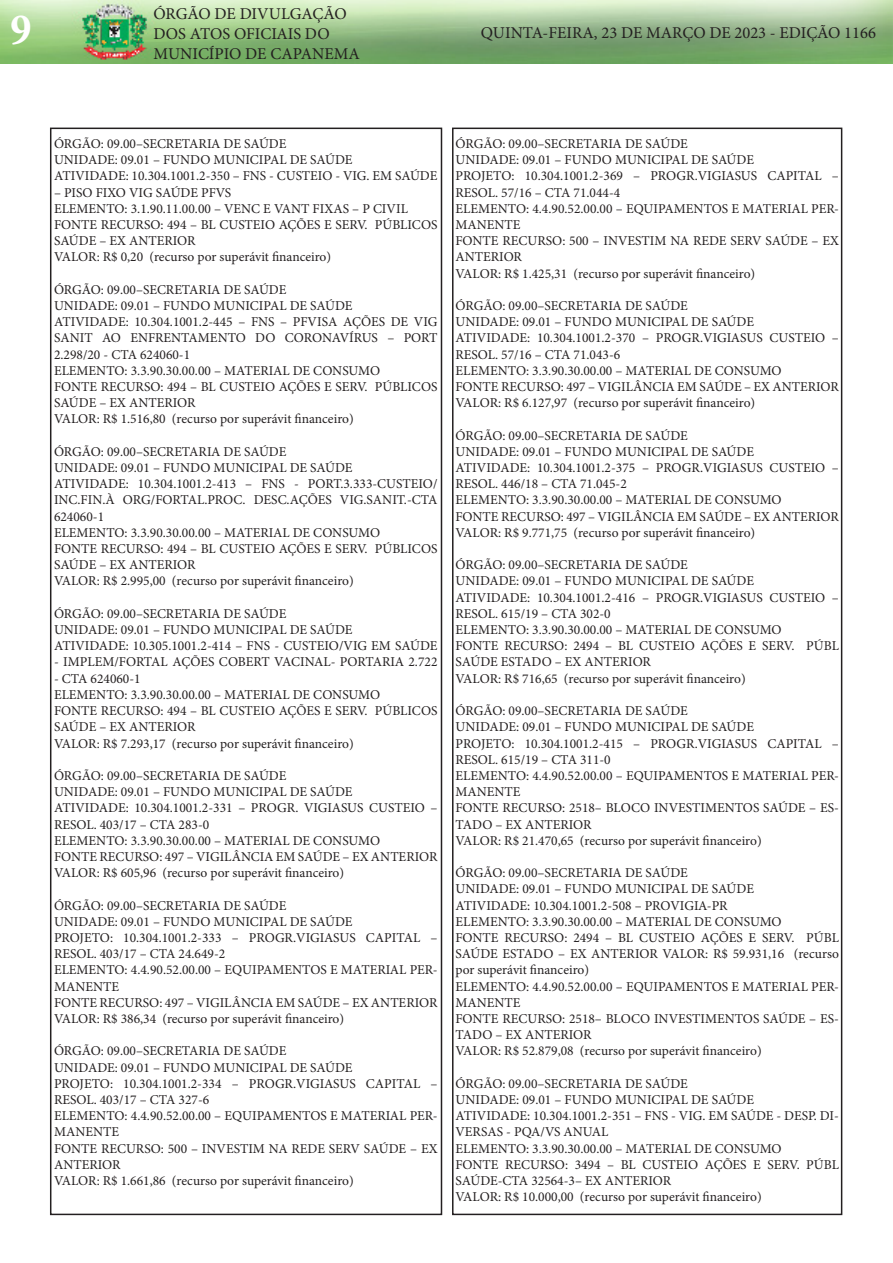
<style>
.page{position:relative;width:893px;height:1263px;background:#fff}
.page>*{position:absolute;margin:0;border:0;box-sizing:border-box;transform-origin:0 0}
.t1{font:700 condensed 45px "Minion Pro";color:#fff}
.t2{font:16.5px/19.8px "Minion Pro";color:#231f20}
.t3{font:13.5px/16.2px "Minion Pro";color:#231f20}
</style>
<div class="page">
<div style="left:50px;top:128px;width:392px;height:1087px;border:2px solid #231f20"></div>
<img style="left:0;top:0;width:893px;height:64px">
<div style="left:452px;top:128px;width:390px;height:1087px;border:2px solid #231f20"></div>
<h1 class="t1" style="left:11px;top:-1px;width:22px">9</h1>
<p class="t2" style="left:153px;top:4px;width:208px">ÓRGÃO DE DIVULGAÇÃO<br>DOS ATOS OFICIAIS DO<br>MUNICÍPIO DE CAPANEMA</p>
<p class="t2" style="left:481px;top:23px;width:397px">QUINTA-FEIRA, 23 DE MARÇO DE 2023 - EDIÇÃO 1166</p>
<p class="t3" style="left:54px;top:136px;width:234px">ÓRGÃO: 09.00–SECRETARIA DE SAÚDE</p>
<p class="t3" style="left:54px;top:152px;width:300px">UNIDADE: 09.01 – FUNDO MUNICIPAL DE SAÚDE</p>
<p class="t3" style="left:54px;top:168px;width:385px">ATIVIDADE: 10.304.1001.2-350 – FNS - CUSTEIO - VIG. EM SAÚDE</p>
<p class="t3" style="left:54px;top:184px;width:179px">– PISO FIXO VIG SAÚDE PFVS</p>
<p class="t3" style="left:54px;top:200px;width:355px">ELEMENTO: 3.1.90.11.00.00 – VENC E VANT FIXAS – P CIVIL</p>
<p class="t3" style="left:54px;top:217px;width:385px">FONTE RECURSO: 494 – BL CUSTEIO AÇÕES E SERV. PÚBLICOS<br>SAÚDE – EX ANTERIOR</p>
<p class="t3" style="left:54px;top:249px;width:279px">VALOR: R$ 0,20 (recurso por superávit financeiro)</p>
<p class="t3" style="left:54px;top:281px;width:234px">ÓRGÃO: 09.00–SECRETARIA DE SAÚDE</p>
<p class="t3" style="left:54px;top:298px;width:300px">UNIDADE: 09.01 – FUNDO MUNICIPAL DE SAÚDE</p>
<p class="t3" style="left:54px;top:314px;width:385px;text-align:justify">ATIVIDADE: 10.304.1001.2-445 – FNS – PFVISA AÇÕES DE VIG SANIT AO ENFRENTAMENTO DO CORONAVÍRUS – PORT 2.298/20 - CTA 624060-1</p>
<p class="t3" style="left:54px;top:362px;width:328px">ELEMENTO: 3.3.90.30.00.00 – MATERIAL DE CONSUMO</p>
<p class="t3" style="left:54px;top:379px;width:385px">FONTE RECURSO: 494 – BL CUSTEIO AÇÕES E SERV. PÚBLICOS<br>SAÚDE – EX ANTERIOR</p>
<p class="t3" style="left:54px;top:411px;width:301px">VALOR: R$ 1.516,80 (recurso por superávit financeiro)</p>
<p class="t3" style="left:54px;top:443px;width:234px">ÓRGÃO: 09.00–SECRETARIA DE SAÚDE</p>
<p class="t3" style="left:54px;top:460px;width:300px">UNIDADE: 09.01 – FUNDO MUNICIPAL DE SAÚDE</p>
<p class="t3" style="left:54px;top:476px;width:385px;text-align:justify">ATIVIDADE: 10.304.1001.2-413 – FNS - PORT.3.333-CUSTEIO/ INC.FIN.À ORG/FORTAL.PROC. DESC.AÇÕES VIG.SANIT.-CTA 624060-1</p>
<p class="t3" style="left:54px;top:524px;width:328px">ELEMENTO: 3.3.90.30.00.00 – MATERIAL DE CONSUMO</p>
<p class="t3" style="left:54px;top:541px;width:385px">FONTE RECURSO: 494 – BL CUSTEIO AÇÕES E SERV. PÚBLICOS<br>SAÚDE – EX ANTERIOR</p>
<p class="t3" style="left:54px;top:573px;width:301px">VALOR: R$ 2.995,00 (recurso por superávit financeiro)</p>
<p class="t3" style="left:54px;top:605px;width:234px">ÓRGÃO: 09.00–SECRETARIA DE SAÚDE</p>
<p class="t3" style="left:54px;top:622px;width:300px">UNIDADE: 09.01 – FUNDO MUNICIPAL DE SAÚDE</p>
<p class="t3" style="left:54px;top:638px;width:385px">ATIVIDADE: 10.305.1001.2-414 – FNS - CUSTEIO/VIG EM SAÚDE</p>
<p class="t3" style="left:54px;top:654px;width:385px">- IMPLEM/FORTAL AÇÕES COBERT VACINAL- PORTARIA 2.722</p>
<p class="t3" style="left:54px;top:670px;width:88px">- CTA 624060-1</p>
<p class="t3" style="left:54px;top:686px;width:328px">ELEMENTO: 3.3.90.30.00.00 – MATERIAL DE CONSUMO</p>
<p class="t3" style="left:54px;top:703px;width:385px">FONTE RECURSO: 494 – BL CUSTEIO AÇÕES E SERV. PÚBLICOS<br>SAÚDE – EX ANTERIOR</p>
<p class="t3" style="left:54px;top:735px;width:301px">VALOR: R$ 7.293,17 (recurso por superávit financeiro)</p>
<p class="t3" style="left:54px;top:767px;width:234px">ÓRGÃO: 09.00–SECRETARIA DE SAÚDE</p>
<p class="t3" style="left:54px;top:784px;width:300px">UNIDADE: 09.01 – FUNDO MUNICIPAL DE SAÚDE</p>
<p class="t3" style="left:54px;top:800px;width:385px">ATIVIDADE: 10.304.1001.2-331 – PROGR. VIGIASUS CUSTEIO –<br>RESOL. 403/17 – CTA 283-0</p>
<p class="t3" style="left:54px;top:832px;width:328px">ELEMENTO: 3.3.90.30.00.00 – MATERIAL DE CONSUMO</p>
<p class="t3" style="left:54px;top:848px;width:385px">FONTE RECURSO: 497 – VIGILÂNCIA EM SAÚDE – EX ANTERIOR</p>
<p class="t3" style="left:54px;top:865px;width:292px">VALOR: R$ 605,96 (recurso por superávit financeiro)</p>
<p class="t3" style="left:54px;top:897px;width:234px">ÓRGÃO: 09.00–SECRETARIA DE SAÚDE</p>
<p class="t3" style="left:54px;top:913px;width:300px">UNIDADE: 09.01 – FUNDO MUNICIPAL DE SAÚDE</p>
<p class="t3" style="left:54px;top:929px;width:385px">PROJETO: 10.304.1001.2-333 – PROGR.VIGIASUS CAPITAL –<br>RESOL. 403/17 – CTA 24.649-2</p>
<p class="t3" style="left:54px;top:962px;width:385px">ELEMENTO: 4.4.90.52.00.00 – EQUIPAMENTOS E MATERIAL PER-<br>MANENTE</p>
<p class="t3" style="left:54px;top:994px;width:385px">FONTE RECURSO: 497 – VIGILÂNCIA EM SAÚDE – EX ANTERIOR</p>
<p class="t3" style="left:54px;top:1010px;width:292px">VALOR: R$ 386,34 (recurso por superávit financeiro)</p>
<p class="t3" style="left:54px;top:1043px;width:234px">ÓRGÃO: 09.00–SECRETARIA DE SAÚDE</p>
<p class="t3" style="left:54px;top:1059px;width:300px">UNIDADE: 09.01 – FUNDO MUNICIPAL DE SAÚDE</p>
<p class="t3" style="left:54px;top:1075px;width:385px">PROJETO: 10.304.1001.2-334 – PROGR.VIGIASUS CAPITAL –<br>RESOL. 403/17 – CTA 327-6</p>
<p class="t3" style="left:54px;top:1108px;width:385px">ELEMENTO: 4.4.90.52.00.00 – EQUIPAMENTOS E MATERIAL PER-<br>MANENTE</p>
<p class="t3" style="left:54px;top:1140px;width:385px">FONTE RECURSO: 500 – INVESTIM NA REDE SERV SAÚDE – EX<br>ANTERIOR</p>
<p class="t3" style="left:54px;top:1172px;width:301px">VALOR: R$ 1.661,86 (recurso por superávit financeiro)</p>
<p class="t3" style="left:455px;top:136px;width:234px">ÓRGÃO: 09.00–SECRETARIA DE SAÚDE</p>
<p class="t3" style="left:455px;top:152px;width:300px">UNIDADE: 09.01 – FUNDO MUNICIPAL DE SAÚDE</p>
<p class="t3" style="left:455px;top:168px;width:385px">PROJETO: 10.304.1001.2-369 – PROGR.VIGIASUS CAPITAL –<br>RESOL. 57/16 – CTA 71.044-4</p>
<p class="t3" style="left:455px;top:200px;width:385px">ELEMENTO: 4.4.90.52.00.00 – EQUIPAMENTOS E MATERIAL PER-<br>MANENTE</p>
<p class="t3" style="left:455px;top:233px;width:385px">FONTE RECURSO: 500 – INVESTIM NA REDE SERV SAÚDE – EX<br>ANTERIOR</p>
<p class="t3" style="left:455px;top:265px;width:301px">VALOR: R$ 1.425,31 (recurso por superávit financeiro)</p>
<p class="t3" style="left:455px;top:298px;width:234px">ÓRGÃO: 09.00–SECRETARIA DE SAÚDE</p>
<p class="t3" style="left:455px;top:314px;width:300px">UNIDADE: 09.01 – FUNDO MUNICIPAL DE SAÚDE</p>
<p class="t3" style="left:455px;top:330px;width:385px">ATIVIDADE: 10.304.1001.2-370 – PROGR.VIGIASUS CUSTEIO –<br>RESOL. 57/16 – CTA 71.043-6</p>
<p class="t3" style="left:455px;top:362px;width:328px">ELEMENTO: 3.3.90.30.00.00 – MATERIAL DE CONSUMO</p>
<p class="t3" style="left:455px;top:379px;width:385px">FONTE RECURSO: 497 – VIGILÂNCIA EM SAÚDE – EX ANTERIOR</p>
<p class="t3" style="left:455px;top:395px;width:301px">VALOR: R$ 6.127,97 (recurso por superávit financeiro)</p>
<p class="t3" style="left:455px;top:427px;width:234px">ÓRGÃO: 09.00–SECRETARIA DE SAÚDE</p>
<p class="t3" style="left:455px;top:443px;width:300px">UNIDADE: 09.01 – FUNDO MUNICIPAL DE SAÚDE</p>
<p class="t3" style="left:455px;top:460px;width:385px">ATIVIDADE: 10.304.1001.2-375 – PROGR.VIGIASUS CUSTEIO –<br>RESOL. 446/18 – CTA 71.045-2</p>
<p class="t3" style="left:455px;top:492px;width:328px">ELEMENTO: 3.3.90.30.00.00 – MATERIAL DE CONSUMO</p>
<p class="t3" style="left:455px;top:508px;width:385px">FONTE RECURSO: 497 – VIGILÂNCIA EM SAÚDE – EX ANTERIOR</p>
<p class="t3" style="left:455px;top:524px;width:301px">VALOR: R$ 9.771,75 (recurso por superávit financeiro)</p>
<p class="t3" style="left:455px;top:557px;width:234px">ÓRGÃO: 09.00–SECRETARIA DE SAÚDE</p>
<p class="t3" style="left:455px;top:573px;width:300px">UNIDADE: 09.01 – FUNDO MUNICIPAL DE SAÚDE</p>
<p class="t3" style="left:455px;top:589px;width:385px">ATIVIDADE: 10.304.1001.2-416 – PROGR.VIGIASUS CUSTEIO –<br>RESOL. 615/19 – CTA 302-0</p>
<p class="t3" style="left:455px;top:622px;width:328px">ELEMENTO: 3.3.90.30.00.00 – MATERIAL DE CONSUMO</p>
<p class="t3" style="left:455px;top:638px;width:385px">FONTE RECURSO: 2494 – BL CUSTEIO AÇÕES E SERV. PÚBL<br>SAÚDE ESTADO – EX ANTERIOR</p>
<p class="t3" style="left:455px;top:670px;width:292px">VALOR: R$ 716,65 (recurso por superávit financeiro)</p>
<p class="t3" style="left:455px;top:703px;width:234px">ÓRGÃO: 09.00–SECRETARIA DE SAÚDE</p>
<p class="t3" style="left:455px;top:719px;width:300px">UNIDADE: 09.01 – FUNDO MUNICIPAL DE SAÚDE</p>
<p class="t3" style="left:455px;top:735px;width:385px">PROJETO: 10.304.1001.2-415 – PROGR.VIGIASUS CAPITAL –<br>RESOL. 615/19 – CTA 311-0</p>
<p class="t3" style="left:455px;top:767px;width:385px">ELEMENTO: 4.4.90.52.00.00 – EQUIPAMENTOS E MATERIAL PER-<br>MANENTE</p>
<p class="t3" style="left:455px;top:800px;width:385px">FONTE RECURSO: 2518– BLOCO INVESTIMENTOS SAÚDE – ES-<br>TADO – EX ANTERIOR</p>
<p class="t3" style="left:455px;top:832px;width:308px">VALOR: R$ 21.470,65 (recurso por superávit financeiro)</p>
<p class="t3" style="left:455px;top:865px;width:234px">ÓRGÃO: 09.00–SECRETARIA DE SAÚDE</p>
<p class="t3" style="left:455px;top:881px;width:300px">UNIDADE: 09.01 – FUNDO MUNICIPAL DE SAÚDE</p>
<p class="t3" style="left:455px;top:897px;width:274px">ATIVIDADE: 10.304.1001.2-508 – PROVIGIA-PR</p>
<p class="t3" style="left:455px;top:913px;width:328px">ELEMENTO: 3.3.90.30.00.00 – MATERIAL DE CONSUMO</p>
<p class="t3" style="left:455px;top:929px;width:385px;text-align:justify">FONTE RECURSO: 2494 – BL CUSTEIO AÇÕES E SERV. PÚBL SAÚDE ESTADO – EX ANTERIOR VALOR: R$ 59.931,16 (recurso por superávit financeiro)</p>
<p class="t3" style="left:455px;top:978px;width:385px">ELEMENTO: 4.4.90.52.00.00 – EQUIPAMENTOS E MATERIAL PER-<br>MANENTE</p>
<p class="t3" style="left:455px;top:1010px;width:385px">FONTE RECURSO: 2518– BLOCO INVESTIMENTOS SAÚDE – ES-<br>TADO – EX ANTERIOR</p>
<p class="t3" style="left:455px;top:1043px;width:308px">VALOR: R$ 52.879,08 (recurso por superávit financeiro)</p>
<p class="t3" style="left:455px;top:1075px;width:234px">ÓRGÃO: 09.00–SECRETARIA DE SAÚDE</p>
<p class="t3" style="left:455px;top:1091px;width:300px">UNIDADE: 09.01 – FUNDO MUNICIPAL DE SAÚDE</p>
<p class="t3" style="left:455px;top:1108px;width:385px">ATIVIDADE: 10.304.1001.2-351 – FNS - VIG. EM SAÚDE - DESP. DI-<br>VERSAS - PQA/VS ANUAL</p>
<p class="t3" style="left:455px;top:1140px;width:328px">ELEMENTO: 3.3.90.30.00.00 – MATERIAL DE CONSUMO</p>
<p class="t3" style="left:455px;top:1156px;width:385px">FONTE RECURSO: 3494 – BL CUSTEIO AÇÕES E SERV. PÚBL<br>SAÚDE-CTA 32564-3– EX ANTERIOR</p>
<p class="t3" style="left:455px;top:1189px;width:308px">VALOR: R$ 10.000,00 (recurso por superávit financeiro)</p>
</div>
